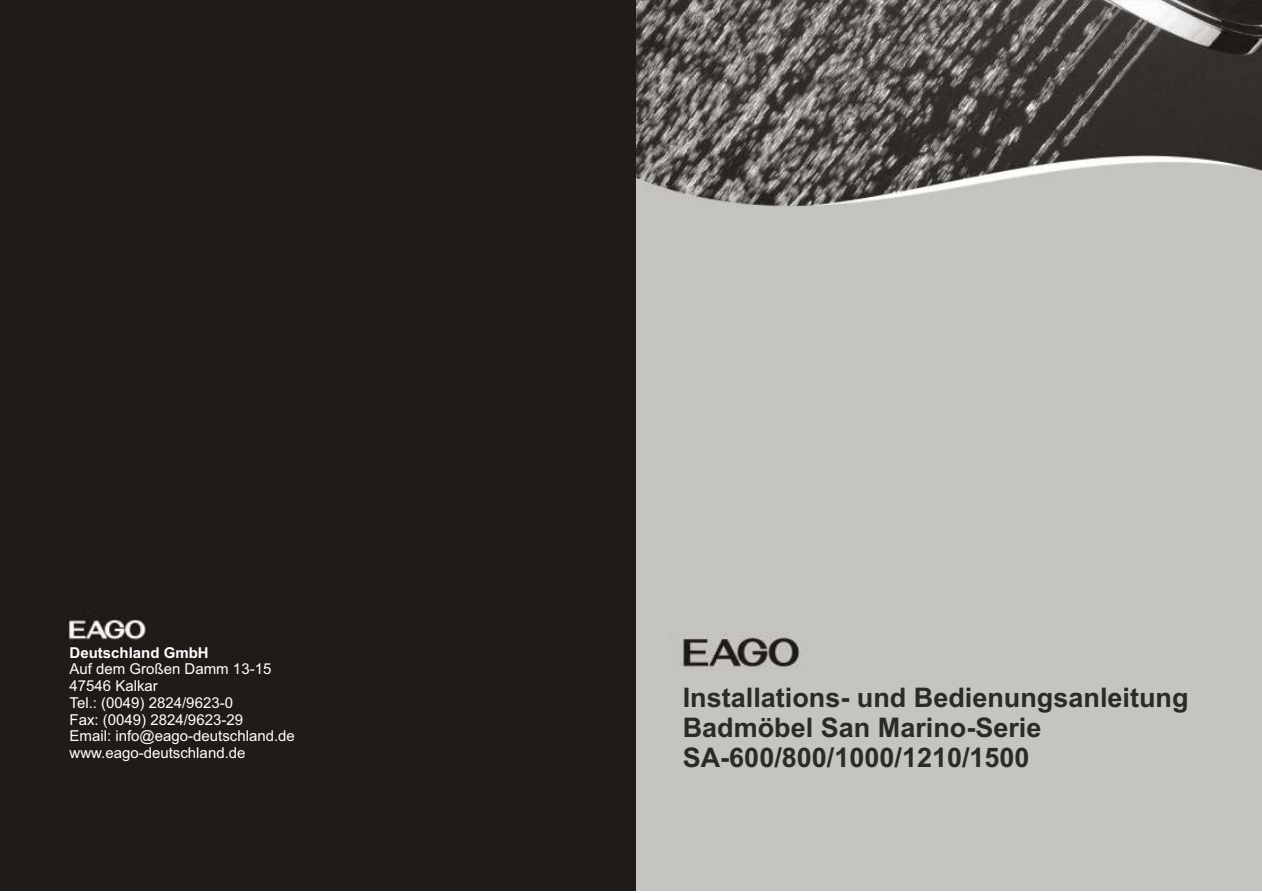
<style>
.page{position:relative;width:1262px;height:893px;background:#fff}
.page>*{position:absolute;margin:0;border:0;box-sizing:border-box;transform-origin:0 0}
.t1{font:700 27px/30.2px "Arial";color:#2b2a29}
.t2{font:15px/16.8px "Arial";color:#fff}
.t3{font:700 15px "Arial";color:#fff}
</style>
<div class="page">
<div style="left:635px;top:0;width:627px;height:890px;background:#c4c5c0"></div>
<img style="left:635px;top:0;width:627px;height:254px">
<div style="left:0;top:0;width:635px;height:890px;background:#201b18"></div>
<img style="left:682px;top:632px;width:118px;height:38px">
<img style="left:67px;top:612px;width:79px;height:29px">
<p class="t3" style="left:70px;top:646px;width:141px">Deutschland GmbH</p>
<p class="t2" style="left:70px;top:662px;width:227px">Auf dem Großen Damm 13-15<br>47546 Kalkar<br>Tel.: (0049) 2824/9623-0<br>Fax: (0049) 2824/9623-29<br>Email: info@eago-deutschland.de www.eago-deutschland.de</p>
<h1 class="t1" style="left:683px;top:684px;width:507px">Installations- und Bedienungsanleitung<br>Badmöbel San Marino-Serie<br>SA-600/800/1000/1210/1500</h1>
</div>
